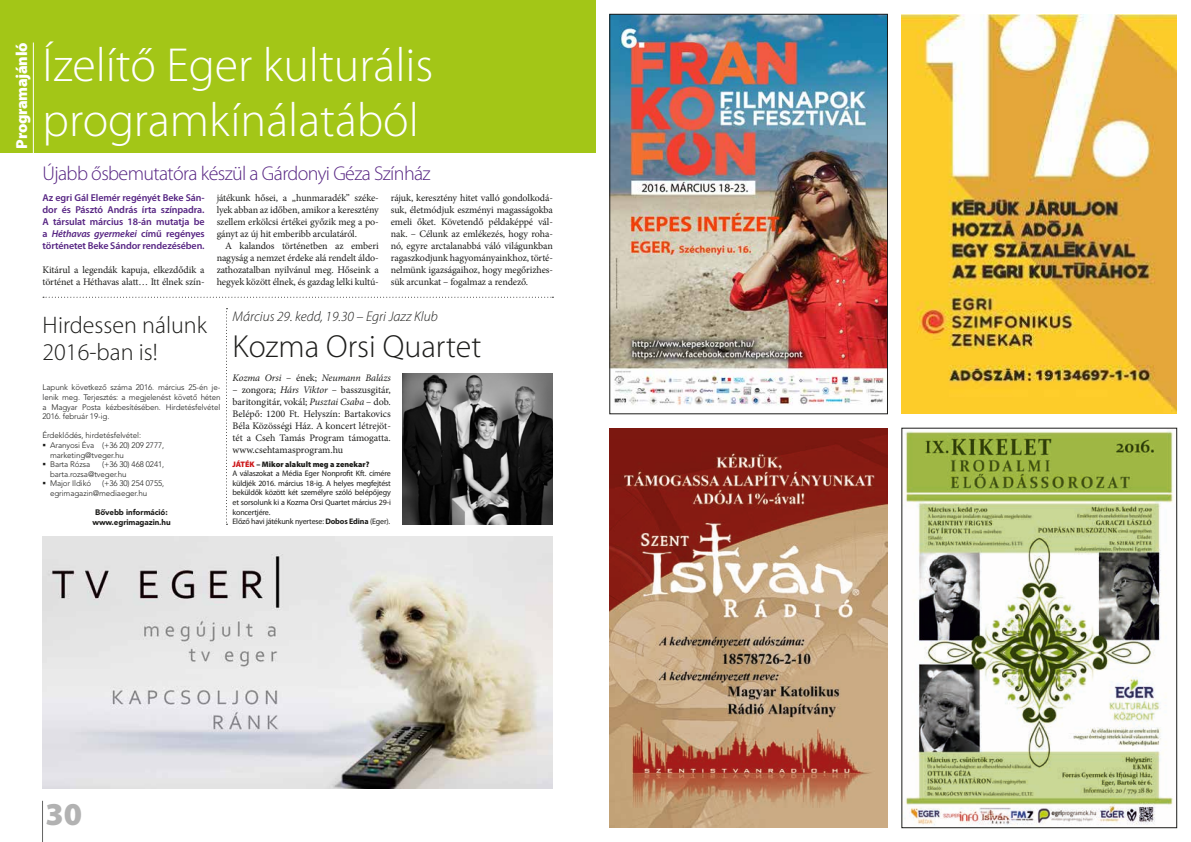
<style>
.page{position:relative;width:1191px;height:842px;background:#fff}
.page>*{position:absolute;margin:0;border:0;box-sizing:border-box;transform-origin:0 0}
.t1{font:300 48px/55.2px "Myriad Pro";color:#fff}
.t2{font:300 32px "Myriad Pro";color:#1d1d1b}
.t3{font:900 32px "Myriad Pro";color:#b2b2b2}
.t4{font:300 24px/27.6px "Myriad Pro";color:#1d1d1b}
.t5{font:300 20px "Myriad Pro";letter-spacing:-.03em;color:#572583}
.t6{font:900 16px "Myriad Pro";letter-spacing:-.02em;color:#fff}
.t7{font:italic 300 14px "Myriad Pro";color:#1d1d1b}
.t8{font:10px/12px "Minion Pro";letter-spacing:-.01em;color:#1d1d1b;text-align:justify}
.t9{font:600 10px/12px "Myriad Pro";letter-spacing:-.01em;color:#572583;text-align:justify}
.t10{font:italic 10px "Minion Pro";letter-spacing:-.005em;color:#1d1d1b}
.t11{font:300 8px/9.6px "Avenir LT Pro";letter-spacing:-.01em;color:#1d1d1b}
.t12{font:8px/9.6px "Myriad Pro";letter-spacing:-.02em;color:#1d1d1b}
.t13{font:900 8px/9.6px "Avenir LT Pro";letter-spacing:-.01em;color:#1d1d1b;text-align:center}
.s1{font-style:italic}
.s2{font-style:normal}
.s3{font-weight:900;color:#cd171a}
.s4{font-weight:900}
.s5{font-weight:700}
</style>
<div class="page">
<hr style="left:42px;top:801px;width:1px;height:41px;background:#646463">
<div style="left:0;top:0;width:595px;height:153px;background:#a3c617"></div>
<hr style="left:33px;top:43px;width:1px;height:182px;background:#fff">
<svg style="left:43px;top:297px;width:510px;height:1px"></svg>
<img style="left:609px;top:428px;width:278px;height:400px">
<img style="left:901px;top:14px;width:275px;height:400px">
<img style="left:611px;top:16px;width:274px;height:390px">
<div style="left:609px;top:14px;width:278px;height:400px;border:1px solid #1d1d1b"></div>
<img style="left:403px;top:374px;width:150px;height:151px">
<img style="left:43px;top:537px;width:510px;height:252px">
<img style="left:903px;top:431px;width:271px;height:395px">
<svg style="left:226px;top:308px;width:1px;height:217px"></svg>
<h3 class="t6" style="left:13px;top:149px;width:108px;rotate:-90deg">Programajánló</h3>
<h1 class="t1" style="left:43px;top:38px;width:392px">Ízelítő Eger kulturális programkínálatából</h1>
<h3 class="t5" style="left:43px;top:162px;width:389px">Újabb ősbemutatóra készül a Gárdonyi Géza Színház</h3>
<p class="t9" style="left:43px;top:191px;width:164px">Az egri Gál Elemér regényét Beke Sán&shy;dor és Pásztó András írta színpadra.<br>A társulat március 18-án mutatja be a <span class="s1">Héthavas gyermekei</span> című regényes történetet Beke Sándor rendezésében.</p>
<p class="t8" style="left:43px;top:264px;width:164px">Kitárul a legendák kapuja, elkezdődik a történet a Héthavas alatt… Itt élnek szín-</p>
<p class="t8" style="left:217px;top:192px;width:164px">játékunk hősei, a „hunmaradék” széke&shy;lyek abban az időben, amikor a keresztény szellem erkölcsi értékei győzik meg a po&shy;gányt az új hit emberibb arculatáról.</p>
<p class="t8" style="left:217px;top:240px;width:164px;text-indent:8px">A kalandos történetben az emberi nagyság a nemzet érdeke alá rendelt áldo&shy;zathozatalban nyilvánul meg. Hőseink a hegyek között élnek, és gazdag lelki kultú-</p>
<p class="t8" style="left:391px;top:192px;width:164px">rájuk, keresztény hitet valló gondolkodá&shy;suk, életmódjuk eszményi magasságokba emeli őket. Követendő példaképpé vál&shy;nak. – Célunk az emlékezés, hogy roha&shy;nó, egyre arctalanabbá váló világunkban ragaszkodjunk hagyományainkhoz, törté&shy;nelmünk igazságaihoz, hogy megőrizhes&shy;sük arcunkat – fogalmaz a rendező.</p>
<h3 class="t4" style="left:43px;top:311px;width:166px">Hirdessen nálunk<br>2016-ban is!</h3>
<p class="t11" style="left:43px;top:383px;width:179px;text-align:justify">Lapunk következő száma 2016. március 25-én je&shy;lenik meg. Terjesztés: a megjelenést követő héten a Magyar Posta kézbesítésében. Hirdetésfelvétel 2016. február 19-ig.</p>
<p class="t11" style="left:43px;top:431px;width:100px">Érdeklődés, hirdetésfelvétel:</p>
<p class="t11" style="left:50px;top:440px;width:116px;text-indent:-8px">▪ Aranyosi Éva (+36 20) 209 2777, marketing@tveger.hu</p>
<p class="t11" style="left:43px;top:460px;width:49px">▪ Barta Rózsa</p>
<p class="t11" style="left:50px;top:460px;width:116px;text-indent:52px">(+36 30) 468 0241, barta.rozsa@tveger.hu</p>
<p class="t11" style="left:43px;top:479px;width:50px">▪ Major Ildikó</p>
<p class="t11" style="left:50px;top:479px;width:116px;text-indent:52px">(+36 30) 254 0755, egrimagazin@mediaeger.hu</p>
<p class="t13" style="left:92px;top:508px;width:80px">Bővebb információ: www.egrimagazin.hu</p>
<h3 class="t7" style="left:232px;top:309px;width:207px">Március 29. kedd, 19.30 – Egri Jazz Klub</h3>
<h2 class="t2" style="left:232px;top:328px;width:250px">Kozma Orsi Quartet</h2>
<p class="t10" style="left:232px;top:371px;width:160px">Kozma Orsi <span class="s2">– ének;</span> Neumann Balázs</p>
<p class="t8" style="left:232px;top:384px;width:160px">– zongora; <span class="s1">Hárs Viktor</span> – basszusgitár, baritongitár, vokál; <span class="s1">Pusztai Csaba</span> – dob.<br>Belépő: 1200 Ft. Helyszín: Bartakovics Béla Közösségi Ház. A koncert létrejöt&shy;tét a Cseh Tamás Program támogatta. www.csehtamasprogram.hu</p>
<p class="t12" style="left:232px;top:459px;width:160px"><span class="s3">JÁTÉK</span> <span class="s4">– Mikor alakult meg a zenekar?<br></span>A válaszokat a Média Eger Nonprofit Kft. címére küldjék 2016. március 18-ig. A helyes megfejtést beküldők között két személyre szóló belépőjegy et sorsolunk ki a Kozma Orsi Quartet március 29-i koncertjére.<br>Előző havi játékunk nyertese: <span class="s5">Dobos Edina</span> (Eger).</p>
<h2 class="t3" style="left:45px;top:796px;width:38px">30</h2>
</div>
